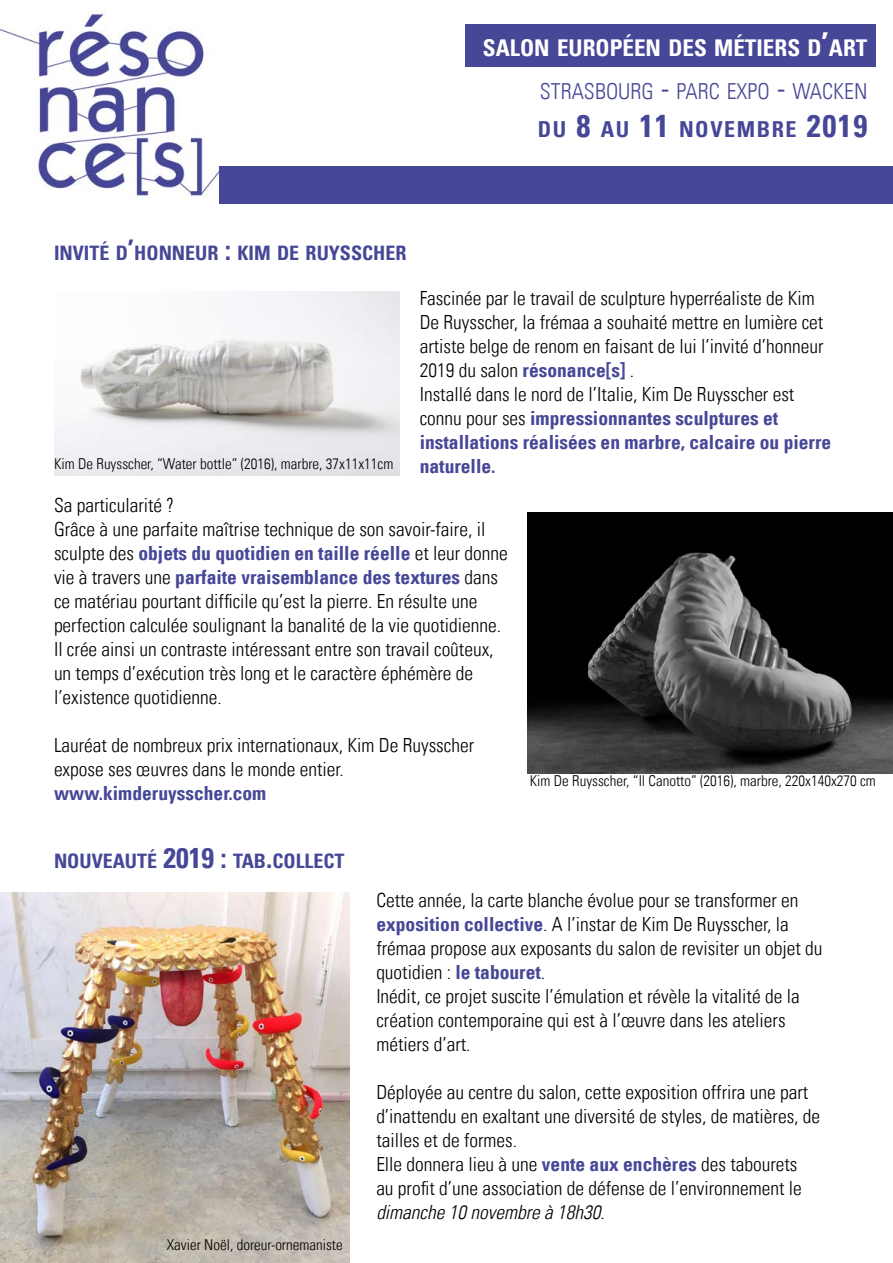
<style>
.page{position:relative;width:893px;height:1263px;background:#fff}
.page>*{position:absolute;margin:0;border:0;box-sizing:border-box;transform-origin:0 0}
.t1{font:700 condensed 23.1px "Univers LT";color:#fff}
.t2{font:300 condensed 22.05px/37.8px "Univers LT";color:#474798}
.t3{font:700 condensed 19.95px "Univers LT";color:#474798}
.t4{font:300 condensed 19.5px/24px "Univers LT";color:#000}
.t5{font:700 condensed 19.5px "Univers LT";color:#474798}
.t6{font:300 condensed 15px "Univers LT";color:#000}
.s1{font-size:33px}
.s2{font-size:31.5px}
.s3{font-weight:700}
.s4{font-weight:700;font-size:31.5px}
.s5{font-size:28.5px}
.s6{font-weight:700;color:#474798}
.s7{font-style:italic}
</style>
<div class="page">
<img style="left:54px;top:291px;width:346px;height:184px">
<img style="left:527px;top:512px;width:366px;height:261px">
<div style="left:208px;top:166px;width:685px;height:38px;background:#474798"></div>
<div style="left:466px;top:24px;width:410px;height:42px;background:#474798"></div>
<img style="left:0;top:893px;width:349px;height:370px">
<img style="left:0;top:10px;width:219px;height:194px">
<p class="t1" style="left:477px;top:29px;width:391px"><span class="s1">S</span>ALON EUROPÉEN DES MÉTIERS D<span class="s1">’</span>ART</p>
<p class="t1" style="left:483px;top:33px;width:386px">SALON EUROPÉEN DES MÉTIERS D<span class="s1">’</span>ART</p>
<p class="t2" style="left:538px;top:73px;width:331px">STRASBOURG <span class="s2">-</span> PARC EXPO <span class="s2">-</span> WACKEN<br><span class="s3">DU</span> <span class="s4">8</span> <span class="s3">AU</span> <span class="s4">11</span> <span class="s3">NOVEMBRE</span> <span class="s4">2019</span></p>
<p class="t3" style="left:54px;top:240px;width:354px">INVITÉ D<span class="s5">’</span>HONNEUR <span class="s5">:</span> KIM DE RUYSSCHER</p>
<p class="t6" style="left:54px;top:455px;width:341px">Kim De Ruysscher, “Water bottle” (2016), marbre, 37x11x11cm</p>
<p class="t4" style="left:420px;top:286px;width:413px">Fascinée par le travail de sculpture hyperréaliste de Kim De Ruysscher, la frémaa a souhaité mettre en lumière cet artiste belge de renom en faisant de lui l’invité d’honneur 2019 du salon <span class="s6">résonance[s]</span> .<br>Installé dans le nord de l’Italie, Kim De Ruysscher est connu pour ses <span class="s6">impressionnantes sculptures et installations réalisées en marbre, calcaire ou pierre naturelle.</span></p>
<p class="t4" style="left:54px;top:493px;width:455px">Sa particularité ?<br>Grâce à une parfaite maîtrise technique de son savoir-faire, il sculpte des <span class="s6">objets du quotidien en taille réelle</span> et leur donne vie à travers une <span class="s6">parfaite vraisemblance des textures</span> dans ce matériau pourtant difficile qu’est la pierre. En résulte une perfection calculée soulignant la banalité de la vie quotidienne.<br>Il crée ainsi un contraste intéressant entre son travail coûteux, un temps d’exécution très long et le caractère éphémère de l’existence quotidienne.</p>
<p class="t4" style="left:54px;top:733px;width:422px">Lauréat de nombreux prix internationaux, Kim De Ruysscher expose ses œuvres dans le monde entier.</p>
<p class="t5" style="left:54px;top:781px;width:214px">www.kimderuysscher.com</p>
<p class="t3" style="left:54px;top:848px;width:292px">NOUVEAUTÉ <span class="s5">2019 :</span> TAB<span class="s5">.</span>COLLECT</p>
<p class="t6" style="left:530px;top:772px;width:348px">Kim De Ruysscher, “Il Canotto” (2016), marbre, 220x140x270 cm</p>
<p class="t6" style="left:167px;top:1236px;width:178px">Xavier Noël, doreur-ornemaniste</p>
<p class="t4" style="left:376px;top:888px;width:448px">Cette année, la carte blanche évolue pour se transformer en <span class="s6">exposition collective</span>. A l’instar de Kim De Ruysscher, la frémaa propose aux exposants du salon de revisiter un objet du quotidien : <span class="s6">le tabouret</span>.<br>Inédit, ce projet suscite l’émulation et révèle la vitalité de la création contemporaine qui est à l’œuvre dans les ateliers métiers d’art.</p>
<p class="t4" style="left:376px;top:1080px;width:445px">Déployée au centre du salon, cette exposition offrira une part d’inattendu en exaltant une diversité de styles, de matières, de tailles et de formes.<br>Elle donnera lieu à une <span class="s6">vente aux enchères</span> des tabourets<br>au profit d’une association de défense de l’environnement le <span class="s7">dimanche 10 novembre à 18h30</span>.</p>
</div>
